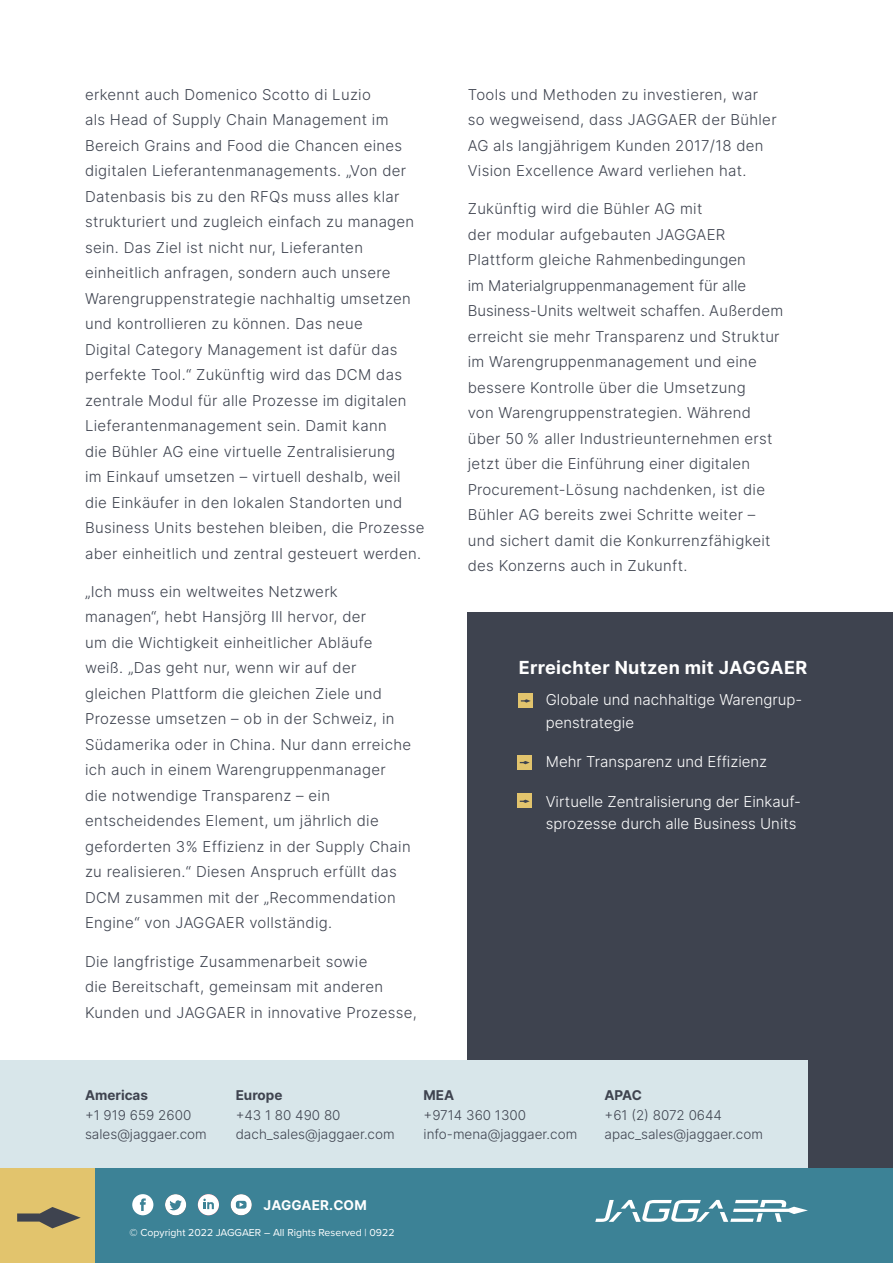
<style>
.page{position:relative;width:893px;height:1263px;background:#fff}
.page>*{position:absolute;margin:0;border:0;box-sizing:border-box;transform-origin:0 0}
.t1{font:700 18px "Inter";letter-spacing:.02em;color:#fff}
.t2{font:300 15px/25.5px "Inter";letter-spacing:.02em;color:#3e434f}
.t3{font:300 15px/22.5px "Inter";color:#fff}
.t4{font:300 13.5px/19.5px "Inter";color:#3e434f}
.t5{font:700 13.5px "Inter";color:#3e434f}
.t6{font:700 13.5px "Inter";letter-spacing:.01em;color:#fff}
.t7{font:10.5px "Proxima Nova";color:#fff}
</style>
<div class="page">
<div style="left:468px;top:612px;width:425px;height:556px;background:#3e434f"></div>
<div style="left:0;top:1060px;width:808px;height:108px;background:#d8e6ea"></div>
<div style="left:95px;top:1168px;width:798px;height:95px;background:#3c8296"></div>
<div style="left:0;top:1168px;width:95px;height:95px;background:#e2c46d"></div>
<svg style="left:17px;top:1207px;width:64px;height:21px"></svg>
<div style="left:231px;top:1194px;width:21px;height:21px;background:#fff;border-radius:50%"></div>
<svg style="left:236px;top:1201px;width:11px;height:7px"></svg>
<svg style="left:240px;top:1202px;width:3px;height:5px"></svg>
<div style="left:165px;top:1194px;width:21px;height:21px;background:#fff;border-radius:50%"></div>
<svg style="left:169px;top:1200px;width:13px;height:10px"></svg>
<div style="left:198px;top:1194px;width:21px;height:21px;background:#fff;border-radius:50%"></div>
<svg style="left:203px;top:1198px;width:11px;height:11px"></svg>
<div style="left:518px;top:693px;width:15px;height:15px;background:#e2c46d"></div>
<svg style="left:521px;top:699px;width:10px;height:4px"></svg>
<div style="left:517px;top:755px;width:15px;height:15px;background:#e2c46d"></div>
<svg style="left:520px;top:761px;width:10px;height:3px"></svg>
<div style="left:517px;top:793px;width:15px;height:15px;background:#e2c46d"></div>
<svg style="left:520px;top:800px;width:10px;height:3px"></svg>
<svg style="left:595px;top:1200px;width:213px;height:22px"></svg>
<div style="left:132px;top:1194px;width:21px;height:21px;background:#fff;border-radius:50%"></div>
<svg style="left:140px;top:1198px;width:6px;height:13px"></svg>
<p class="t2" style="left:85px;top:81px;width:341px">erkennt auch Domenico Scotto di Luzio<br>als Head of Supply Chain Management im Bereich Grains and Food die Chancen eines digitalen Lieferantenmanagements. „Von der Datenbasis bis zu den RFQs muss alles klar strukturiert und zugleich einfach zu managen sein. Das Ziel ist nicht nur, Lieferanten einheitlich anfragen, sondern auch unsere Warengruppenstrategie nachhaltig umsetzen und kontrollieren zu können. Das neue<br>Digital Category Management ist dafür das perfekte Tool.“ Zukünftig wird das DCM das zentrale Modul für alle Prozesse im digitalen Lieferantenmanagement sein. Damit kann<br>die Bühler AG eine virtuelle Zentralisierung<br>im Einkauf umsetzen – virtuell deshalb, weil die Einkäufer in den lokalen Standorten und Business Units bestehen bleiben, die Prozesse aber einheitlich und zentral gesteuert werden.</p>
<p class="t2" style="left:85px;top:578px;width:328px">„Ich muss ein weltweites Netzwerk managen“, hebt Hansjörg Ill hervor, der<br>um die Wichtigkeit einheitlicher Abläufe weiß. „Das geht nur, wenn wir auf der gleichen Plattform die gleichen Ziele und Prozesse umsetzen – ob in der Schweiz, in Südamerika oder in China. Nur dann erreiche ich auch in einem Warengruppenmanager die notwendige Transparenz – ein entscheidendes Element, um jährlich die geforderten 3% Effizienz in der Supply Chain zu realisieren.“ Diesen Anspruch erfüllt das DCM zusammen mit der „Recommendation Engine“ von JAGGAER vollständig.</p>
<p class="t2" style="left:85px;top:948px;width:333px">Die langfristige Zusammenarbeit sowie<br>die Bereitschaft, gemeinsam mit anderen<br>Kunden und JAGGAER in innovative Prozesse,</p>
<p class="t2" style="left:468px;top:81px;width:310px">Tools und Methoden zu investieren, war so wegweisend, dass JAGGAER der Bühler AG als langjährigem Kunden 2017/18 den Vision Excellence Award verliehen hat.</p>
<p class="t2" style="left:468px;top:196px;width:317px">Zukünftig wird die Bühler AG mit<br>der modular aufgebauten JAGGAER Plattform gleiche Rahmenbedingungen<br>im Materialgruppenmanagement für alle Business-Units weltweit schaffen. Außerdem erreicht sie mehr Transparenz und Struktur im Warengruppenmanagement und eine bessere Kontrolle über die Umsetzung<br>von Warengruppenstrategien. Während über 50 % aller Industrieunternehmen erst jetzt über die Einführung einer digitalen Procurement-Lösung nachdenken, ist die Bühler AG bereits zwei Schritte weiter – und sichert damit die Konkurrenzfähigkeit des Konzerns auch in Zukunft.</p>
<p class="t1" style="left:519px;top:655px;width:290px">Erreichter Nutzen mit JAGGAER</p>
<p class="t3" style="left:546px;top:688px;width:258px;text-indent:-27px">• Globale und nachhaltige Warengrup&shy;penstrategie</p>
<p class="t3" style="left:519px;top:750px;width:250px">• Mehr Transparenz und Effizienz</p>
<p class="t3" style="left:546px;top:790px;width:257px;text-indent:-27px">• Virtuelle Zentralisierung der Einkauf&shy;sprozesse durch alle Business Units</p>
<p class="t5" style="left:85px;top:1085px;width:65px">Americas</p>
<p class="t4" style="left:85px;top:1105px;width:123px">+1 919 659 2600 sales@jaggaer.com</p>
<p class="t5" style="left:236px;top:1085px;width:48px">Europe</p>
<p class="t4" style="left:236px;top:1105px;width:160px">+43 1 80 490 80 dach_sales@jaggaer.com</p>
<p class="t6" style="left:263px;top:1195px;width:105px">JAGGAER.COM</p>
<p class="t7" style="left:130px;top:1225px;width:266px">© Copyright 2022 JAGGAER – All Rights Reserved | 0922</p>
<p class="t5" style="left:424px;top:1085px;width:32px">MEA</p>
<p class="t4" style="left:424px;top:1105px;width:155px">+9714 360 1300 info-mena@jaggaer.com</p>
<p class="t5" style="left:604px;top:1085px;width:39px">APAC</p>
<p class="t4" style="left:604px;top:1105px;width:160px">+61 (2) 8072 0644 apac_sales@jaggaer.com</p>
</div>
